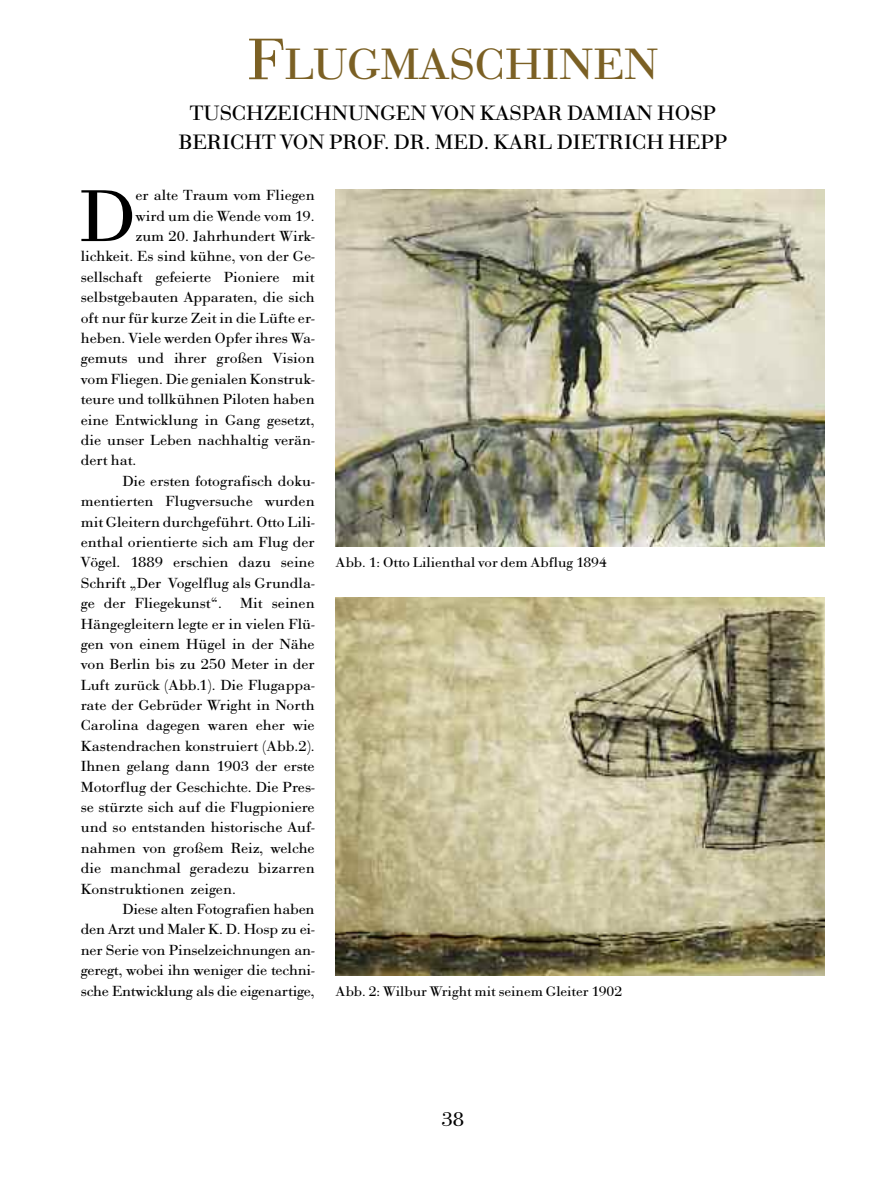
<style>
.page{position:relative;width:893px;height:1191px;background:#fff}
.page>*{position:absolute;margin:0;border:0;box-sizing:border-box;transform-origin:0 0}
.t1{font:76.2px "Bodoni";color:#000}
.t2{font:45.6px "Bodoni";color:#7b6024}
.t3{font:21.6px/28.8px "Bodoni";color:#000;text-align:center}
.t4{font:20.85px "Bodoni";color:#000}
.t5{font:15.15px "Bodoni";color:#000}
.t6{font:14.4px "Bodoni";color:#000}
.s1{font-size:60.75px}
</style>
<div class="page">
<img style="left:336px;top:190px;width:489px;height:357px">
<img style="left:336px;top:597px;width:489px;height:378px">
<h2 class="t2" style="left:247px;top:37px;width:413px"><span class="s1">F</span>LUGMASCHINEN</h2>
<h3 class="t3" style="left:178px;top:98px;width:550px">TUSCHZEICHNUNGEN VON KASPAR DAMIAN HOSP<br>BERICHT VON PROF. DR. MED. KARL DIETRICH HEPP</h3>
<h1 class="t1" style="left:79px;top:170px;width:58px">D</h1>
<p class="t5" style="left:136px;top:186px;width:181px">er alte Traum vom Fliegen</p>
<p class="t5" style="left:136px;top:207px;width:181px">wird um die Wende vom 19.</p>
<p class="t5" style="left:136px;top:227px;width:181px">zum 20. Jahrhundert Wirk-</p>
<p class="t5" style="left:81px;top:247px;width:235px">lichkeit. Es sind kühne, von der Ge-</p>
<p class="t5" style="left:81px;top:268px;width:235px">sellschaft gefeierte Pioniere mit</p>
<p class="t5" style="left:81px;top:288px;width:235px">selbstgebauten Apparaten, die sich</p>
<p class="t5" style="left:81px;top:308px;width:235px">oft nur für kurze Zeit in die Lüfte er-</p>
<p class="t5" style="left:81px;top:329px;width:235px">heben. Viele werden Opfer ihres Wa-</p>
<p class="t5" style="left:81px;top:349px;width:235px">gemuts und ihrer großen Vision</p>
<p class="t5" style="left:81px;top:370px;width:235px">vom Fliegen. Die genialen Konstruk-</p>
<p class="t5" style="left:81px;top:390px;width:235px">teure und tollkühnen Piloten haben</p>
<p class="t5" style="left:81px;top:410px;width:235px">eine Entwicklung in Gang gesetzt,</p>
<p class="t5" style="left:81px;top:431px;width:235px">die unser Leben nachhaltig verän-</p>
<p class="t5" style="left:81px;top:451px;width:57px">dert hat.</p>
<p class="t5" style="left:122px;top:472px;width:194px">Die ersten fotografisch doku-</p>
<p class="t5" style="left:81px;top:492px;width:235px">mentierten Flugversuche wurden</p>
<p class="t5" style="left:81px;top:512px;width:235px">mit Gleitern durchgeführt. Otto Lili-</p>
<p class="t5" style="left:81px;top:533px;width:235px">enthal orientierte sich am Flug der</p>
<p class="t5" style="left:81px;top:553px;width:235px">Vögel. 1889 erschien dazu seine</p>
<p class="t5" style="left:81px;top:573px;width:235px">Schrift „Der Vogelflug als Grundla-</p>
<p class="t5" style="left:81px;top:594px;width:235px">ge der Fliegekunst“. Mit seinen</p>
<p class="t5" style="left:81px;top:614px;width:235px">Hängegleitern legte er in vielen Flü-</p>
<p class="t5" style="left:81px;top:635px;width:235px">gen von einem Hügel in der Nähe</p>
<p class="t5" style="left:81px;top:655px;width:235px">von Berlin bis zu 250 Meter in der</p>
<p class="t5" style="left:81px;top:675px;width:235px">Luft zurück (Abb.1). Die Flugappa-</p>
<p class="t5" style="left:81px;top:696px;width:235px">rate der Gebrüder Wright in North</p>
<p class="t5" style="left:81px;top:716px;width:235px">Carolina dagegen waren eher wie</p>
<p class="t5" style="left:81px;top:737px;width:235px">Kastendrachen konstruiert (Abb.2).</p>
<p class="t5" style="left:81px;top:757px;width:235px">Ihnen gelang dann 1903 der erste</p>
<p class="t5" style="left:81px;top:777px;width:235px">Motorflug der Geschichte. Die Pres-</p>
<p class="t5" style="left:81px;top:798px;width:235px">se stürzte sich auf die Flugpioniere</p>
<p class="t5" style="left:81px;top:818px;width:235px">und so entstanden historische Auf-</p>
<p class="t5" style="left:81px;top:838px;width:235px">nahmen von großem Reiz, welche</p>
<p class="t5" style="left:81px;top:859px;width:235px">die manchmal geradezu bizarren</p>
<p class="t5" style="left:81px;top:879px;width:157px">Konstruktionen zeigen.</p>
<p class="t5" style="left:122px;top:900px;width:194px">Diese alten Fotografien haben</p>
<p class="t5" style="left:81px;top:920px;width:235px">den Arzt und Maler K. D. Hosp zu ei-</p>
<p class="t5" style="left:81px;top:940px;width:235px">ner Serie von Pinselzeichnungen an-</p>
<p class="t5" style="left:81px;top:961px;width:235px">geregt, wobei ihn weniger die techni-</p>
<p class="t5" style="left:81px;top:981px;width:235px">sche Entwicklung als die eigenartige,</p>
<p class="t6" style="left:336px;top:554px;width:273px">Abb. 1: Otto Lilienthal vor dem Abflug 1894</p>
<p class="t6" style="left:336px;top:982px;width:288px">Abb. 2: Wilbur Wright mit seinem Gleiter 1902</p>
<h3 class="t4" style="left:441px;top:1106px;width:24px">38</h3>
</div>
